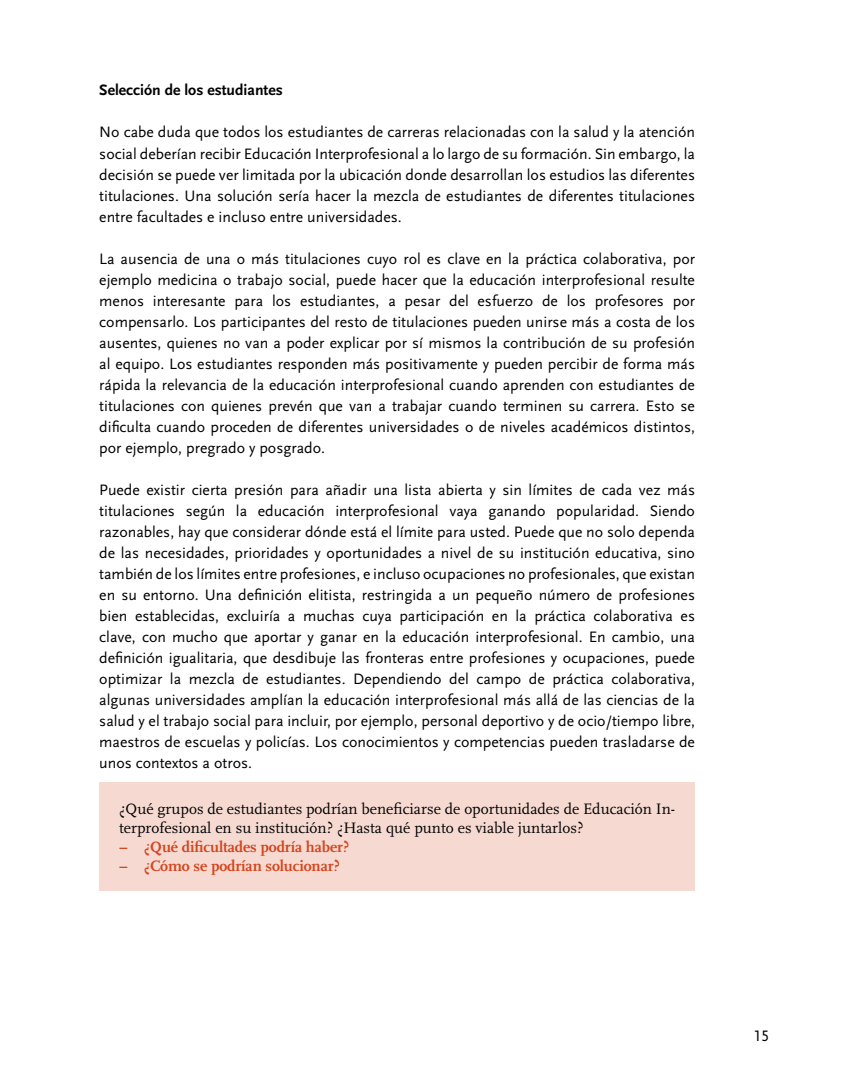
<style>
.page{position:relative;width:844px;height:1092px;background:#fff}
.page>*{position:absolute;margin:0;border:0;box-sizing:border-box;transform-origin:0 0}
.t1{font:15.75px/21px "Scala Sans";color:#000;text-align:justify}
.t2{font:15.75px/18.9px "Scala";color:#000}
.t3{font:700 15.75px "Scala";letter-spacing:-.01em;color:#d4451d}
.t4{font:700 15.75px "Scala Sans";color:#000}
.t5{font:15.75px "Scala Sans Caps";color:#000}
</style>
<div class="page">
<div style="left:99px;top:782px;width:595px;height:108px;background:#f6dad2"></div>
<p class="t4" style="left:99px;top:82px;width:185px">Selección de los estudiantes</p>
<p class="t1" style="left:99px;top:122px;width:597px">No cabe duda que todos los estudiantes de carreras relacionadas con la salud y la atención social deberían recibir Educación Interprofesional a lo largo de su formación. Sin embargo, la decisión se puede ver limitada por la ubicación donde desarrollan los estudios las diferentes titulaciones. Una solución sería hacer la mezcla de estudiantes de diferentes titulaciones entre facultades e incluso entre universidades.</p>
<p class="t1" style="left:99px;top:248px;width:597px">La ausencia de una o más titulaciones cuyo rol es clave en la práctica colaborativa, por ejemplo medicina o trabajo social, puede hacer que la educación interprofesional resulte menos interesante para los estudiantes, a pesar del esfuerzo de los profesores por compensarlo. Los participantes del resto de titulaciones pueden unirse más a costa de los ausentes, quienes no van a poder explicar por sí mismos la contribución de su profesión al equipo. Los estudiantes responden más positivamente y pueden percibir de forma más rápida la relevancia de la educación interprofesional cuando aprenden con estudiantes de titulaciones con quienes prevén que van a trabajar cuando terminen su carrera. Esto se dificulta cuando proceden de diferentes universidades o de niveles académicos distintos, por ejemplo, pregrado y posgrado.</p>
<p class="t1" style="left:99px;top:479px;width:597px">Puede existir cierta presión para añadir una lista abierta y sin límites de cada vez más titulaciones según la educación interprofesional vaya ganando popularidad. Siendo razonables, hay que considerar dónde está el límite para usted. Puede que no solo dependa de las necesidades, prioridades y oportunidades a nivel de su institución educativa, sino también de los límites entre profesiones, e incluso ocupaciones no profesionales, que existan en su entorno. Una definición elitista, restringida a un pequeño número de profesiones bien establecidas, excluiría a muchas cuya participación en la práctica colaborativa es clave, con mucho que aportar y ganar en la educación interprofesional. En cambio, una definición igualitaria, que desdibuje las fronteras entre profesiones y ocupaciones, puede optimizar la mezcla de estudiantes. Dependiendo del campo de práctica colaborativa, algunas universidades amplían la educación interprofesional más allá de las ciencias de la salud y el trabajo social para incluir, por ejemplo, personal deportivo y de ocio/tiempo libre, maestros de escuelas y policías. Los conocimientos y competencias pueden trasladarse de unos contextos a otros.</p>
<p class="t2" style="left:119px;top:800px;width:557px">¿Qué grupos de estudiantes podrían beneficiarse de oportunidades de Educación In&shy;terprofesional en su institución? ¿Hasta qué punto es viable juntarlos?</p>
<p class="t3" style="left:119px;top:838px;width:232px">– ¿Qué dificultades podría haber?</p>
<p class="t3" style="left:119px;top:857px;width:222px">– ¿Cómo se podrían solucionar?</p>
<p class="t5" style="left:753px;top:1027px;width:17px">15</p>
</div>
